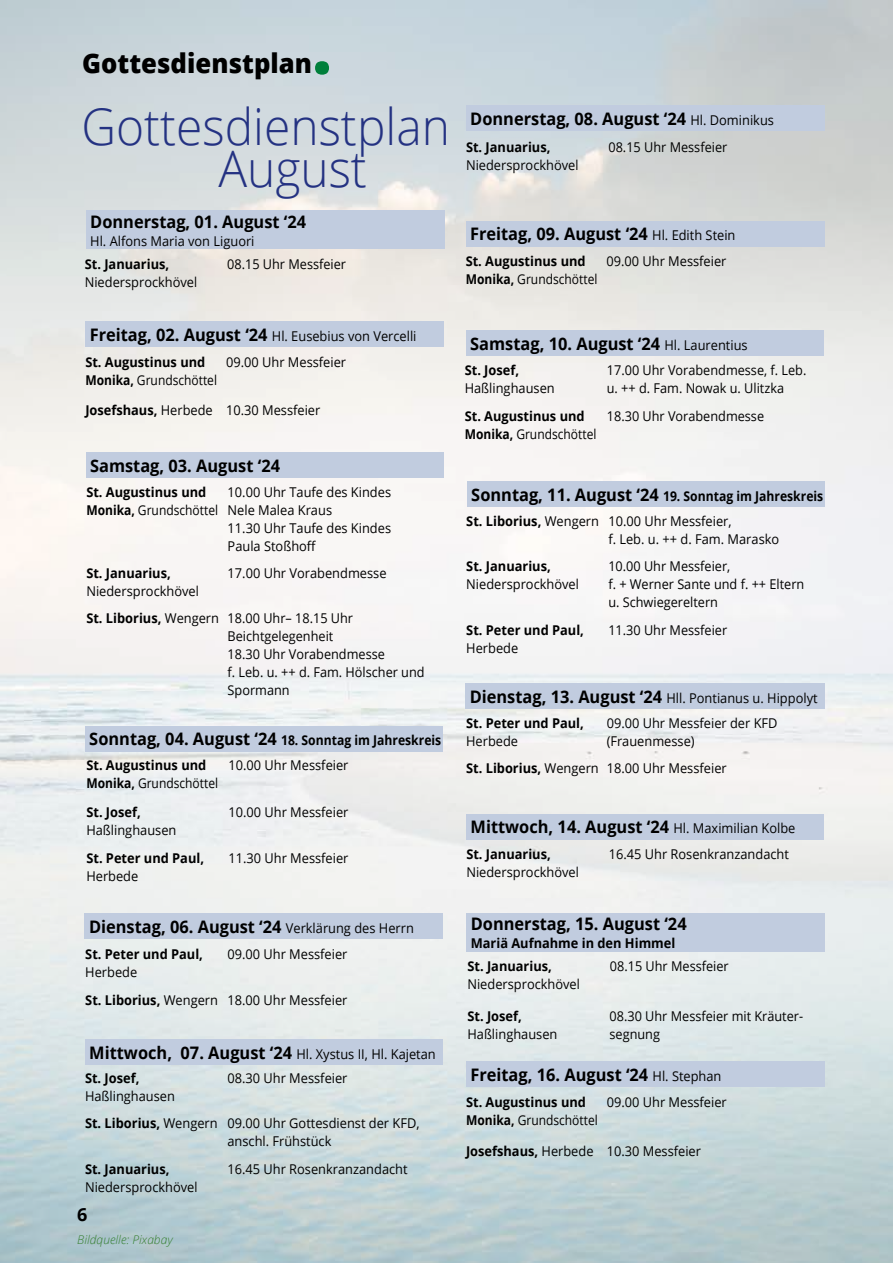
<style>
.page{position:relative;width:893px;height:1263px;background:#fff}
.page>*{position:absolute;margin:0;border:0;box-sizing:border-box;transform-origin:0 0}
.t1{font:800 72px "Open Sans";color:#007f3b;scale:.95 1}
.t2{font:300 50.4px/42px "Open Sans";color:#243282;scale:.95 1}
.t3{font:800 27px "Open Sans";color:#000;scale:.95 1}
.t4{font:700 18px "Open Sans";color:#000}
.t5{font:700 17.25px "Open Sans";color:#000;scale:.95 1}
.t6{font:13.5px/18px "Open Sans";color:#000;scale:.95 1}
.t7{font:700 13.5px/18px "Open Sans";color:#000;scale:.95 1}
.t8{font:13.5px/18px "Open Sans";color:#000;scale:.94 1}
.t9{font:700 13.5px "Open Sans";color:#000;scale:.9 1}
.t10{font:13.5px "Open Sans";color:#000;scale:.89 1}
.t11{font:italic 300 12px "Open Sans";color:#368030}
.s1{font-weight:700;font-size:17.25px}
.s2{font-weight:700}
.s3{font-weight:400}
.s4{font-size:17.25px}
.s5{font-weight:400;font-size:13.5px}
</style>
<div class="page">
<div style="left:86px;top:211px;width:358px;height:38px;background:#c1ccdf"></div>
<div style="left:85px;top:321px;width:359px;height:26px;background:#c1ccdf"></div>
<div style="left:86px;top:452px;width:358px;height:26px;background:#c1ccdf"></div>
<div style="left:85px;top:726px;width:358px;height:25px;background:#c1ccdf"></div>
<div style="left:85px;top:913px;width:358px;height:26px;background:#c1ccdf"></div>
<div style="left:85px;top:1039px;width:358px;height:26px;background:#c1ccdf"></div>
<div style="left:466px;top:330px;width:358px;height:26px;background:#c1ccdf"></div>
<div style="left:466px;top:105px;width:358px;height:26px;background:#c1ccdf"></div>
<div style="left:466px;top:221px;width:358px;height:25px;background:#c1ccdf"></div>
<div style="left:467px;top:481px;width:358px;height:26px;background:#c1ccdf"></div>
<div style="left:465px;top:683px;width:360px;height:26px;background:#c1ccdf"></div>
<div style="left:466px;top:814px;width:358px;height:25px;background:#c1ccdf"></div>
<div style="left:467px;top:913px;width:358px;height:39px;background:#c1ccdf"></div>
<div style="left:466px;top:1061px;width:359px;height:26px;background:#c1ccdf"></div>
<h3 class="t3" style="left:82px;top:42px;width:243px">Gottesdienstplan</h3>
<h1 class="t1" style="left:312px;top:-7px;width:22px">.</h1>
<h2 class="t2" style="left:218px;top:104px;width:245px;text-indent:-137px">Gottesdienstplan<br>August</h2>
<p class="t5" style="left:90px;top:209px;width:229px">Donnerstag, 01. August ‘24</p>
<p class="t6" style="left:90px;top:231px;width:174px">Hl. Alfons Maria von Liguori</p>
<p class="t7" style="left:85px;top:254px;width:90px">St. Januarius,</p>
<p class="t6" style="left:85px;top:272px;width:120px">Niedersprockhövel</p>
<p class="t8" style="left:227px;top:254px;width:128px">08.15 Uhr Messfeier</p>
<p class="t6" style="left:85px;top:322px;width:350px;line-height:26.1px;text-indent:4px"><span class="s1">Freitag, 02. August ‘24</span> Hl. Eusebius von Vercelli<br><span class="s2">St. Augustinus und</span></p>
<p class="t10" style="left:85px;top:370px;width:150px"><span class="s2">Monika,</span> Grundschöttel</p>
<p class="t6" style="left:226px;top:352px;width:128px">09.00 Uhr Messfeier</p>
<p class="t6" style="left:85px;top:401px;width:249px"><span class="s2">Josefshaus,</span> Herbede 10.30 Messfeier</p>
<p class="t5" style="left:90px;top:453px;width:201px">Samstag, 03. August ‘24</p>
<p class="t7" style="left:86px;top:482px;width:140px">St. Augustinus und<br>Monika, <span class="s3">Grundschöttel</span></p>
<p class="t6" style="left:228px;top:482px;width:174px">10.00 Uhr Taufe des Kindes<br>Nele Malea Kraus<br>11.30 Uhr Taufe des Kindes<br>Paula Stoßhoff</p>
<p class="t7" style="left:86px;top:564px;width:90px">St. Januarius,</p>
<p class="t6" style="left:86px;top:582px;width:120px">Niedersprockhövel</p>
<p class="t6" style="left:228px;top:564px;width:169px">17.00 Uhr Vorabendmesse</p>
<p class="t6" style="left:228px;top:609px;width:209px;text-indent:-141px"><span class="s2">St. Liborius,</span> Wengern 18.00 Uhr– 18.15 Uhr<br>Beichtgelegenheit<br>18.30 Uhr Vorabendmesse<br>f. Leb. u. ++ d. Fam. Hölscher und<br>Spormann</p>
<p class="t9" style="left:89px;top:731px;width:393px"><span class="s4">Sonntag, 04. August ‘24</span> 18. Sonntag im Jahreskreis</p>
<p class="t7" style="left:86px;top:756px;width:140px">St. Augustinus und<br>Monika, <span class="s3">Grundschöttel</span></p>
<p class="t6" style="left:228px;top:756px;width:128px">10.00 Uhr Messfeier</p>
<p class="t7" style="left:86px;top:802px;width:59px">St. Josef,</p>
<p class="t6" style="left:86px;top:820px;width:96px">Haßlinghausen</p>
<p class="t6" style="left:228px;top:802px;width:128px">10.00 Uhr Messfeier</p>
<p class="t7" style="left:86px;top:849px;width:125px">St. Peter und Paul,</p>
<p class="t6" style="left:86px;top:867px;width:56px">Herbede</p>
<p class="t6" style="left:228px;top:849px;width:128px">11.30 Uhr Messfeier</p>
<p class="t5" style="left:89px;top:914px;width:343px">Dienstag, 06. August ‘24 <span class="s5">Verklärung des Herrn</span></p>
<p class="t7" style="left:85px;top:944px;width:125px">St. Peter und Paul,</p>
<p class="t6" style="left:85px;top:962px;width:56px">Herbede</p>
<p class="t6" style="left:227px;top:944px;width:128px">09.00 Uhr Messfeier</p>
<p class="t6" style="left:85px;top:990px;width:277px"><span class="s2">St. Liborius,</span> Wengern 18.00 Uhr Messfeier</p>
<p class="t6" style="left:85px;top:1041px;width:371px;line-height:24.3px;text-indent:4px"><span class="s1">Mittwoch, 07. August ‘24</span> Hl. Xystus II, Hl. Kajetan<br><span class="s2">St. Josef,</span></p>
<p class="t6" style="left:85px;top:1087px;width:96px">Haßlinghausen</p>
<p class="t6" style="left:227px;top:1069px;width:128px">08.30 Uhr Messfeier</p>
<p class="t6" style="left:227px;top:1114px;width:204px;text-indent:-142px"><span class="s2">St. Liborius,</span> Wengern 09.00 Uhr Gottesdienst der KFD, anschl. Frühstück</p>
<p class="t7" style="left:85px;top:1159px;width:90px">St. Januarius,</p>
<p class="t6" style="left:85px;top:1177px;width:120px">Niedersprockhövel</p>
<p class="t6" style="left:227px;top:1159px;width:191px">16.45 Uhr Rosenkranzandacht</p>
<h3 class="t4" style="left:77px;top:1202px;width:12px">6</h3>
<p class="t11" style="left:77px;top:1231px;width:97px">Bildquelle: Pixabay</p>
<p class="t5" style="left:470px;top:106px;width:321px">Donnerstag, 08. August ‘24 <span class="s5">Hl. Dominikus</span></p>
<p class="t7" style="left:466px;top:138px;width:90px">St. Januarius,</p>
<p class="t6" style="left:466px;top:156px;width:120px">Niedersprockhövel</p>
<p class="t8" style="left:608px;top:138px;width:128px">08.15 Uhr Messfeier</p>
<p class="t5" style="left:470px;top:222px;width:281px">Freitag, 09. August ‘24 <span class="s5">Hl. Edith Stein</span></p>
<p class="t7" style="left:466px;top:252px;width:140px">St. Augustinus und<br>Monika, <span class="s3">Grundschöttel</span></p>
<p class="t6" style="left:606px;top:252px;width:128px">09.00 Uhr Messfeier</p>
<p class="t5" style="left:470px;top:331px;width:294px">Samstag, 10. August ‘24 <span class="s5">Hl. Laurentius</span></p>
<p class="t7" style="left:465px;top:360px;width:59px">St. Josef,</p>
<p class="t6" style="left:465px;top:378px;width:96px">Haßlinghausen</p>
<p class="t8" style="left:607px;top:360px;width:214px">17.00 Uhr Vorabendmesse, f. Leb. u. ++ d. Fam. Nowak u. Ulitzka</p>
<p class="t7" style="left:465px;top:407px;width:140px">St. Augustinus und<br>Monika, <span class="s3">Grundschöttel</span></p>
<p class="t8" style="left:607px;top:407px;width:169px">18.30 Uhr Vorabendmesse</p>
<p class="t9" style="left:471px;top:486px;width:393px"><span class="s4">Sonntag, 11. August ‘24</span> 19. Sonntag im Jahreskreis</p>
<p class="t6" style="left:608px;top:512px;width:181px;text-indent:-142px"><span class="s2">St. Liborius,</span> Wengern 10.00 Uhr Messfeier,<br>f. Leb. u. ++ d. Fam. Marasko</p>
<p class="t7" style="left:466px;top:557px;width:90px">St. Januarius,</p>
<p class="t6" style="left:466px;top:575px;width:120px">Niedersprockhövel</p>
<p class="t8" style="left:608px;top:557px;width:210px">10.00 Uhr Messfeier,<br>f. + Werner Sante und f. ++ Eltern u. Schwiegereltern</p>
<p class="t7" style="left:466px;top:620px;width:125px">St. Peter und Paul,</p>
<p class="t6" style="left:466px;top:638px;width:56px">Herbede</p>
<p class="t8" style="left:608px;top:620px;width:128px">11.30 Uhr Messfeier</p>
<p class="t6" style="left:466px;top:685px;width:372px;line-height:25px"><span class="s1">Dienstag, 13. August ‘24</span> Hll. Pontianus u. Hippolyt<br><span class="s2">St. Peter und Paul,</span></p>
<p class="t6" style="left:466px;top:731px;width:56px">Herbede</p>
<p class="t6" style="left:607px;top:713px;width:181px">09.00 Uhr Messfeier der KFD (Frauenmesse)</p>
<p class="t6" style="left:466px;top:759px;width:276px"><span class="s2">St. Liborius,</span> Wengern 18.00 Uhr Messfeier</p>
<p class="t5" style="left:471px;top:815px;width:343px">Mittwoch, 14. August ‘24 <span class="s5">Hl. Maximilian Kolbe</span></p>
<p class="t7" style="left:466px;top:845px;width:90px">St. Januarius,</p>
<p class="t6" style="left:466px;top:863px;width:120px">Niedersprockhövel</p>
<p class="t6" style="left:609px;top:845px;width:191px">16.45 Uhr Rosenkranzandacht</p>
<p class="t5" style="left:471px;top:912px;width:229px">Donnerstag, 15. August ‘24</p>
<p class="t7" style="left:467px;top:931px;width:220px;line-height:23.1px">Mariä Aufnahme in den Himmel<br>St. Januarius,</p>
<p class="t6" style="left:467px;top:975px;width:120px">Niedersprockhövel</p>
<p class="t8" style="left:610px;top:957px;width:128px">08.15 Uhr Messfeier</p>
<p class="t8" style="left:610px;top:1007px;width:207px">08.30 Uhr Messfeier mit Kräuter&shy;segnung</p>
<p class="t5" style="left:470px;top:1062px;width:266px">Freitag, 16. August ‘24 <span class="s5">Hl. Stephan</span></p>
<p class="t7" style="left:466px;top:1092px;width:140px">St. Augustinus und<br>Monika, <span class="s3">Grundschöttel</span></p>
<p class="t6" style="left:607px;top:1092px;width:128px">09.00 Uhr Messfeier</p>
<p class="t6" style="left:466px;top:1141px;width:249px"><span class="s2">Josefshaus,</span> Herbede 10.30 Messfeier</p>
<p class="t7" style="left:467px;top:1007px;width:59px">St. Josef,</p>
<p class="t6" style="left:467px;top:1025px;width:96px">Haßlinghausen</p>
</div>
